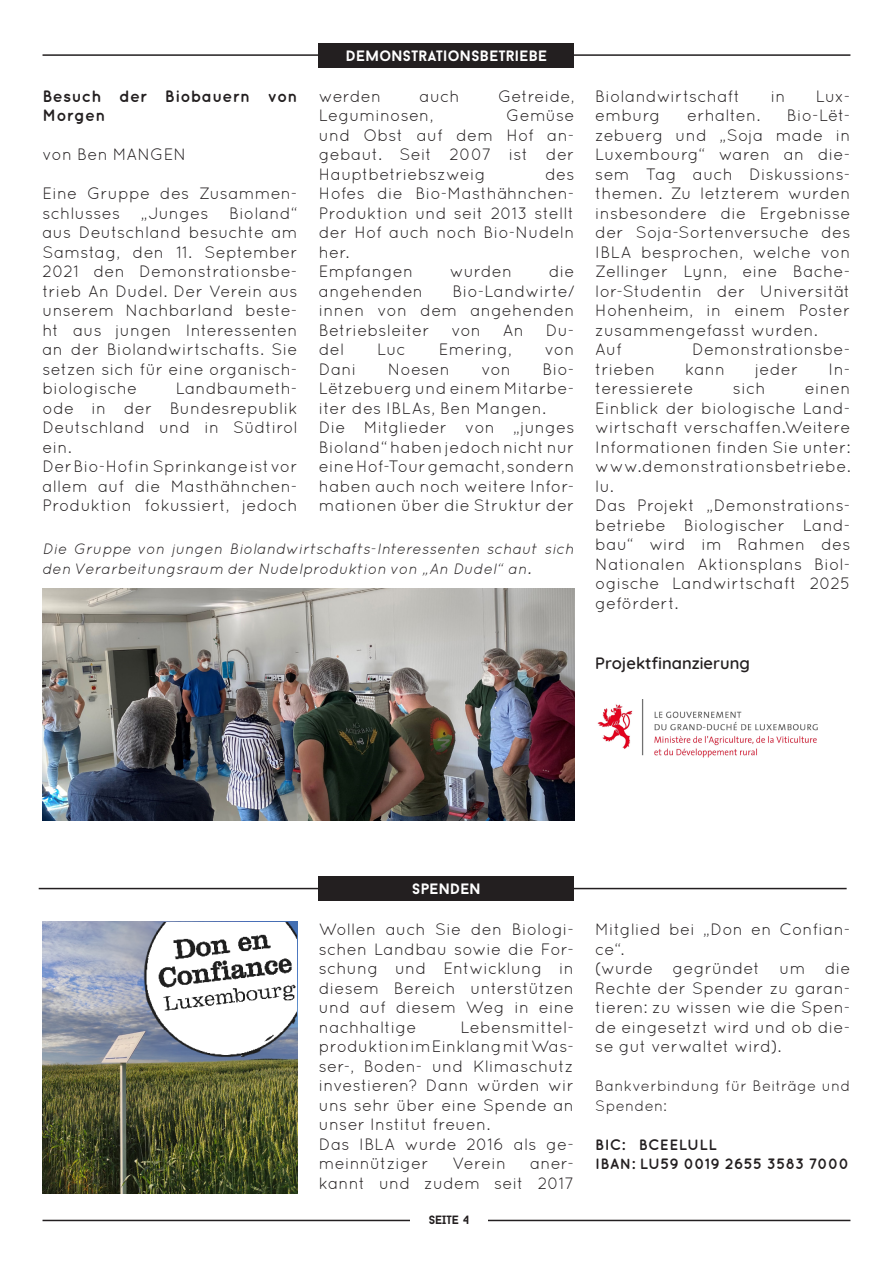
<style>
.page{position:relative;width:893px;height:1263px;background:#fff}
.page>*{position:absolute;margin:0;border:0;box-sizing:border-box;transform-origin:0 0}
.Text_normal_Quciksan{font:16.5px/19.5px "Quicksand";letter-spacing:.01em;color:#231f20;text-align:justify}
.t1{font:700 16.5px/19.5px "Quicksand";letter-spacing:.01em;color:#231f20}
.t2{font:300 16.5px "Quicksand";color:#231f20}
.t3{font:italic 15px/19.5px "Quicksand";letter-spacing:.01em;color:#231f20}
.Text_normal_Quciksan-2{font:700 15px "Quicksand";letter-spacing:.02em;color:#231f20}
.Text_normal_Quciksan-3{font:15px/19.5px "Quicksand";letter-spacing:.015em;color:#231f20}
.Titel_schwarz_kescht{font:700 15px "Baron Neue";letter-spacing:.02em;color:#fff}
.Seitenzahl_Baron_Reg{font:700 12px "Baron Neue";color:#231f20}
</style>
<div class="page">
<hr style="left:43px;top:1220px;width:807px;height:1px;background:#231f20">
<div style="left:410px;top:1215px;width:78px;height:9px;background:#fff"></div>
<img style="left:43px;top:588px;width:531px;height:233px">
<hr style="left:43px;top:54px;width:807px;height:2px;background:#231f20">
<div style="left:319px;top:43px;width:255px;height:24px;background:#231f20"></div>
<img style="left:597px;top:700px;width:221px;height:58px">
<hr style="left:39px;top:888px;width:808px;height:1px;background:#231f20">
<div style="left:319px;top:876px;width:255px;height:25px;background:#231f20"></div>
<img style="left:43px;top:922px;width:255px;height:272px">
<img style="left:132px;top:923px;width:165px;height:156px">
<p class="t1" style="left:43px;top:86px;width:257px">Besuch der Biobauern von<br>Morgen</p>
<p class="Text_normal_Quciksan" style="left:43px;top:145px;width:145px">von Ben MANGEN</p>
<p class="Text_normal_Quciksan" style="left:43px;top:184px;width:257px">Eine Gruppe des Zusammen&shy;schlusses „Junges Bioland“ aus Deutschland besuchte am Samstag, den 11. September 2021 den Demonstrationsbe&shy;trieb An Dudel. Der Verein aus unserem Nachbarland beste&shy;ht aus jungen Interessenten an der Biolandwirtschafts. Sie setzen sich für eine organisch&shy;biologische</p>
<p class="Text_normal_Quciksan" style="left:43px;top:379px;width:257px;text-indent:133px">Landbaumeth&shy;ode in der Bundesrepublik Deutschland und in Südtirol ein.</p>
<p class="Text_normal_Quciksan" style="left:43px;top:457px;width:257px">Der Bio-Hof in Sprinkange ist vor allem auf die Masthähnchen-Produktion fokussiert, jedoch</p>
<p class="Titel_schwarz_kescht" style="left:346px;top:46px;width:203px">DEMONSTRATIONSBETRIEBE</p>
<p class="Text_normal_Quciksan" style="left:319px;top:86px;width:64px">werden</p>
<p class="Text_normal_Quciksan" style="left:420px;top:86px;width:42px">auch</p>
<p class="Text_normal_Quciksan" style="left:498px;top:86px;width:78px">Getreide,</p>
<p class="Text_normal_Quciksan" style="left:319px;top:106px;width:116px">Leguminosen,</p>
<p class="Text_normal_Quciksan" style="left:319px;top:106px;width:257px;text-indent:187px">Gemüse und Obst auf dem Hof an&shy;gebaut. Seit 2007 ist der Hauptbetriebszweig</p>
<p class="Text_normal_Quciksan" style="left:319px;top:164px;width:257px;text-indent:226px">des Hofes die Bio-Masthähnchen-Produktion und seit 2013 stellt der Hof auch noch Bio-Nudeln her.</p>
<p class="Text_normal_Quciksan" style="left:319px;top:262px;width:96px">Empfangen</p>
<p class="Text_normal_Quciksan" style="left:450px;top:262px;width:64px">wurden</p>
<p class="Text_normal_Quciksan" style="left:549px;top:262px;width:27px">die</p>
<p class="Text_normal_Quciksan" style="left:319px;top:281px;width:106px">angehenden</p>
<p class="Text_normal_Quciksan" style="left:319px;top:281px;width:257px;text-indent:134px">Bio-Landwirte/ innen von dem angehenden Betriebsleiter</p>
<p class="Text_normal_Quciksan" style="left:451px;top:320px;width:31px">von</p>
<p class="Text_normal_Quciksan" style="left:503px;top:320px;width:23px">An</p>
<p class="Text_normal_Quciksan" style="left:546px;top:320px;width:30px">Du-</p>
<p class="Text_normal_Quciksan" style="left:319px;top:340px;width:27px">del</p>
<p class="Text_normal_Quciksan" style="left:377px;top:340px;width:30px">Luc</p>
<p class="Text_normal_Quciksan" style="left:439px;top:340px;width:75px">Emering,</p>
<p class="Text_normal_Quciksan" style="left:545px;top:340px;width:31px">von</p>
<p class="Text_normal_Quciksan" style="left:319px;top:359px;width:39px">Dani</p>
<p class="Text_normal_Quciksan" style="left:388px;top:359px;width:64px">Noesen</p>
<p class="Text_normal_Quciksan" style="left:481px;top:359px;width:31px">von</p>
<p class="Text_normal_Quciksan" style="left:319px;top:359px;width:257px;text-indent:223px">Bio-Lëtzebuerg und einem Mitarbe&shy;iter des IBLAs, Ben Mangen.</p>
<p class="Text_normal_Quciksan" style="left:319px;top:418px;width:257px">Die Mitglieder von „junges Bioland“ haben jedoch nicht nur eine Hof-Tour gemacht, sondern haben auch noch weitere Infor&shy;mationen über die Struktur der</p>
<p class="t3" style="left:43px;top:539px;width:533px">Die Gruppe von jungen Biolandwirtschafts-Interessenten schaut sich den Verarbeitungsraum der Nudelproduktion von „An Dudel“ an.</p>
<p class="Text_normal_Quciksan" style="left:595px;top:86px;width:147px">Biolandwirtschaft</p>
<p class="Text_normal_Quciksan" style="left:771px;top:86px;width:16px">in</p>
<p class="Text_normal_Quciksan" style="left:816px;top:86px;width:36px">Lux-</p>
<p class="Text_normal_Quciksan" style="left:595px;top:106px;width:67px">emburg</p>
<p class="Text_normal_Quciksan" style="left:687px;top:106px;width:75px">erhalten.</p>
<p class="Text_normal_Quciksan" style="left:595px;top:106px;width:257px;text-indent:192px">Bio-Lët&shy;zebuerg und „Soja made in Luxembourg“ waren an die&shy;sem Tag auch Diskussions&shy;themen. Zu letzterem wurden insbesondere die Ergebnisse der Soja-Sortenversuche des IBLA besprochen, welche von Zellinger Lynn, eine Bache&shy;lor-Studentin der Universität Hohenheim, in einem Poster zusammengefasst wurden.</p>
<p class="Text_normal_Quciksan" style="left:595px;top:340px;width:28px">Auf</p>
<p class="Text_normal_Quciksan" style="left:692px;top:340px;width:160px">Demonstrationsbe-</p>
<p class="Text_normal_Quciksan" style="left:595px;top:359px;width:61px">trieben</p>
<p class="Text_normal_Quciksan" style="left:685px;top:359px;width:41px">kann</p>
<p class="Text_normal_Quciksan" style="left:755px;top:359px;width:44px">jeder</p>
<p class="Text_normal_Quciksan" style="left:828px;top:359px;width:23px">In-</p>
<p class="Text_normal_Quciksan" style="left:595px;top:379px;width:100px">teressierete</p>
<p class="Text_normal_Quciksan" style="left:733px;top:379px;width:34px">sich</p>
<p class="Text_normal_Quciksan" style="left:595px;top:379px;width:257px;text-indent:210px">einen Einblick der biologische Land&shy;wirtschaft verschaffen.Weitere Informationen finden Sie unter: www.demonstrationsbetriebe. lu.</p>
<p class="Text_normal_Quciksan" style="left:595px;top:496px;width:257px">Das Projekt „Demonstrations&shy;betriebe Biologischer Land&shy;bau“ wird im Rahmen des Nationalen Aktionsplans Biol&shy;ogische Landwirtschaft 2025 gefördert.</p>
<p class="t2" style="left:595px;top:650px;width:156px">Projektfinanzierung</p>
<p class="Titel_schwarz_kescht" style="left:412px;top:879px;width:70px">SPENDEN</p>
<p class="Text_normal_Quciksan" style="left:319px;top:919px;width:257px">Wollen auch Sie den Biologi&shy;schen Landbau sowie die For&shy;schung und Entwicklung in diesem Bereich unterstützen und auf diesem Weg in eine nachhaltige</p>
<p class="Text_normal_Quciksan" style="left:319px;top:1017px;width:257px;text-indent:142px">Lebensmittel&shy;produktion im Einklang mit Was&shy;ser-, Boden- und Klimaschutz investieren? Dann würden wir uns sehr über eine Spende an unser Institut freuen.</p>
<p class="Text_normal_Quciksan" style="left:319px;top:1134px;width:257px">Das IBLA wurde 2016 als ge&shy;meinnütziger</p>
<p class="Text_normal_Quciksan" style="left:452px;top:1153px;width:55px">Verein</p>
<p class="Text_normal_Quciksan" style="left:319px;top:1153px;width:257px;text-align:right">aner-<br>kannt und zudem seit 2017</p>
<p class="Seitenzahl_Baron_Reg" style="left:429px;top:1212px;width:42px">SEITE 4</p>
<p class="Text_normal_Quciksan" style="left:595px;top:919px;width:257px">Mitglied bei „Don en Confian&shy;ce“.</p>
<p class="Text_normal_Quciksan" style="left:595px;top:958px;width:257px">(wurde gegründet um die Rechte der Spender zu garan&shy;tieren: zu wissen wie die Spen&shy;de eingesetzt wird und ob die&shy;se gut verwaltet wird).</p>
<p class="Text_normal_Quciksan-3" style="left:595px;top:1076px;width:257px">Bankverbindung für Beiträge und<br>Spenden:</p>
<p class="Text_normal_Quciksan-2" style="left:595px;top:1135px;width:123px">BIC: BCEELULL</p>
<p class="Text_normal_Quciksan-2" style="left:595px;top:1155px;width:256px">IBAN: LU59 0019 2655 3583 7000</p>
</div>
